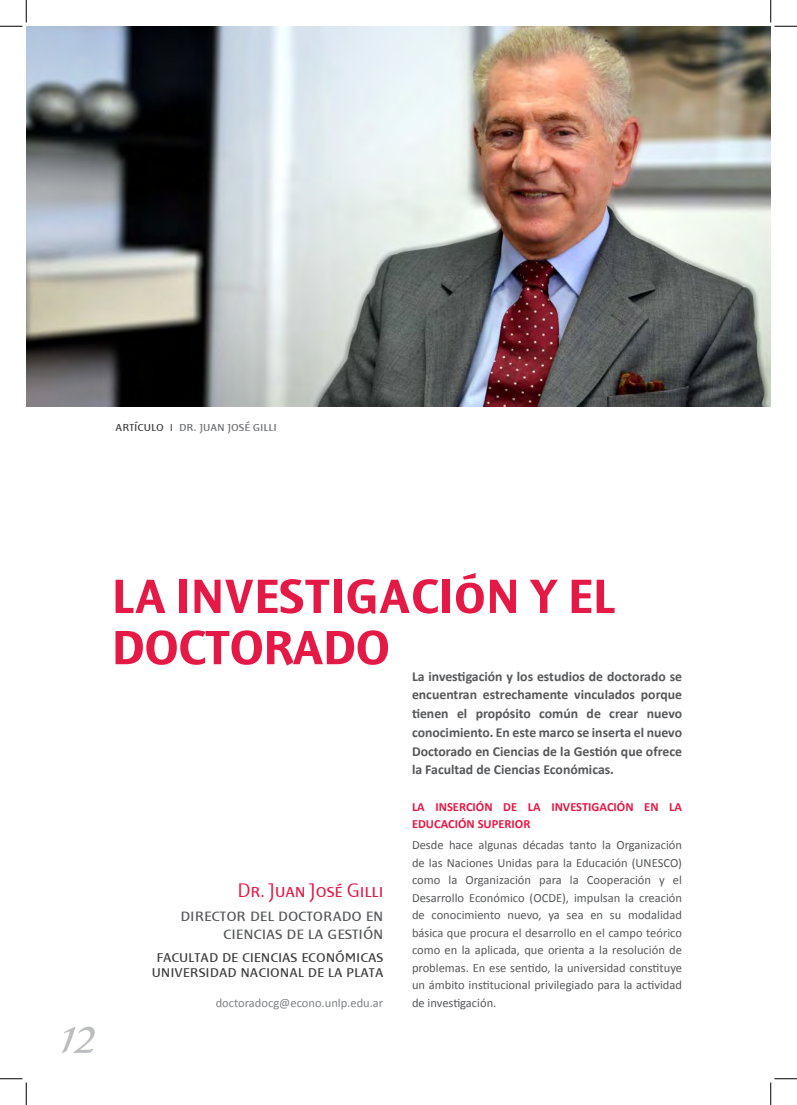
<style>
.page{position:relative;width:797px;height:1105px;background:#fff}
.page>*{position:absolute;margin:0;border:0;box-sizing:border-box;transform-origin:0 0}
.t1{font:52.5px/51.2px "Fontana Negra";letter-spacing:.01em;color:#e51946}
.t2{font:50px "Alexa";color:#bcbdc0}
.t3{font:21.25px "Fontana Versalita";color:#e51946}
.t4{font:20px "Fontana Versalita";color:#57585a}
.t5{font:18.75px "Fontana Versalita";color:#3e3e3f}
.t6{font:15px "Fontana Versalita";color:#6c6d70}
.t7{font:700 13.75px/18.8px "Calibri";color:#57585a;text-align:justify}
.t8{font:12.5px/17.5px "Calibri";color:#57585a;text-align:justify}
.t9{font:700 12.5px/17.5px "Calibri";color:#e51946}
.t10{font:12.5px "Calibri";color:#808285}
.s1{color:#3e3e3f}
.s2{color:#57585a}
</style>
<div class="page">
<img style="left:26px;top:26px;width:744px;height:381px">
<svg style="left:0;top:0;width:27px;height:27px"></svg>
<svg style="left:0;top:1078px;width:27px;height:27px"></svg>
<svg style="left:770px;top:0;width:27px;height:27px"></svg>
<svg style="left:770px;top:1078px;width:27px;height:27px"></svg>
<p class="t6" style="left:116px;top:419px;width:163px"><span class="s1">artículo</span> <span class="s2">i</span> dr. juan josé gilli</p>
<h2 class="t2" style="left:60px;top:1015px;width:36px">12</h2>
<p class="t1" style="left:112px;top:573px;width:505px">LA INVESTIGACIÓN Y EL<br>DOCTORADO</p>
<p class="t3" style="left:237px;top:880px;width:147px">Dr. Juan José Gilli</p>
<p class="t4" style="left:180px;top:905px;width:204px">director del doctorado en</p>
<p class="t4" style="left:223px;top:923px;width:162px">ciencias de la gestión</p>
<p class="t5" style="left:156px;top:947px;width:228px">facultad de ciencias económicas</p>
<p class="t5" style="left:152px;top:962px;width:233px">universidad nacional de la plata</p>
<p class="t10" style="left:216px;top:995px;width:169px">doctoradocg@econo.unlp.edu.ar</p>
<p class="t7" style="left:412px;top:666px;width:272px">La investigación y los estudios de doctorado se encuentran estrechamente vinculados porque tienen el propósito común de crear nuevo conocimiento. En este marco se inserta el nuevo Doctorado en Ciencias de la Gestión que ofrece la Facultad de Ciencias Económicas.</p>
<p class="t9" style="left:412px;top:797px;width:271px">LA INSERCIÓN DE LA INVESTIGACIÓN EN LA<br>EDUCACIÓN SUPERIOR</p>
<p class="t8" style="left:412px;top:836px;width:271px">Desde hace algunas décadas tanto la Organización de las Naciones Unidas para la Educación (UNESCO) como la Organización para la Cooperación y el Desarrollo Económico (OCDE), impulsan la creación de conocimiento nuevo, ya sea en su modalidad básica que procura el desarrollo en el campo teórico como en la aplicada, que orienta a la resolución de problemas. En ese sentido, la universidad constituye un ámbito institucional privilegiado para la actividad de investigación.</p>
</div>
